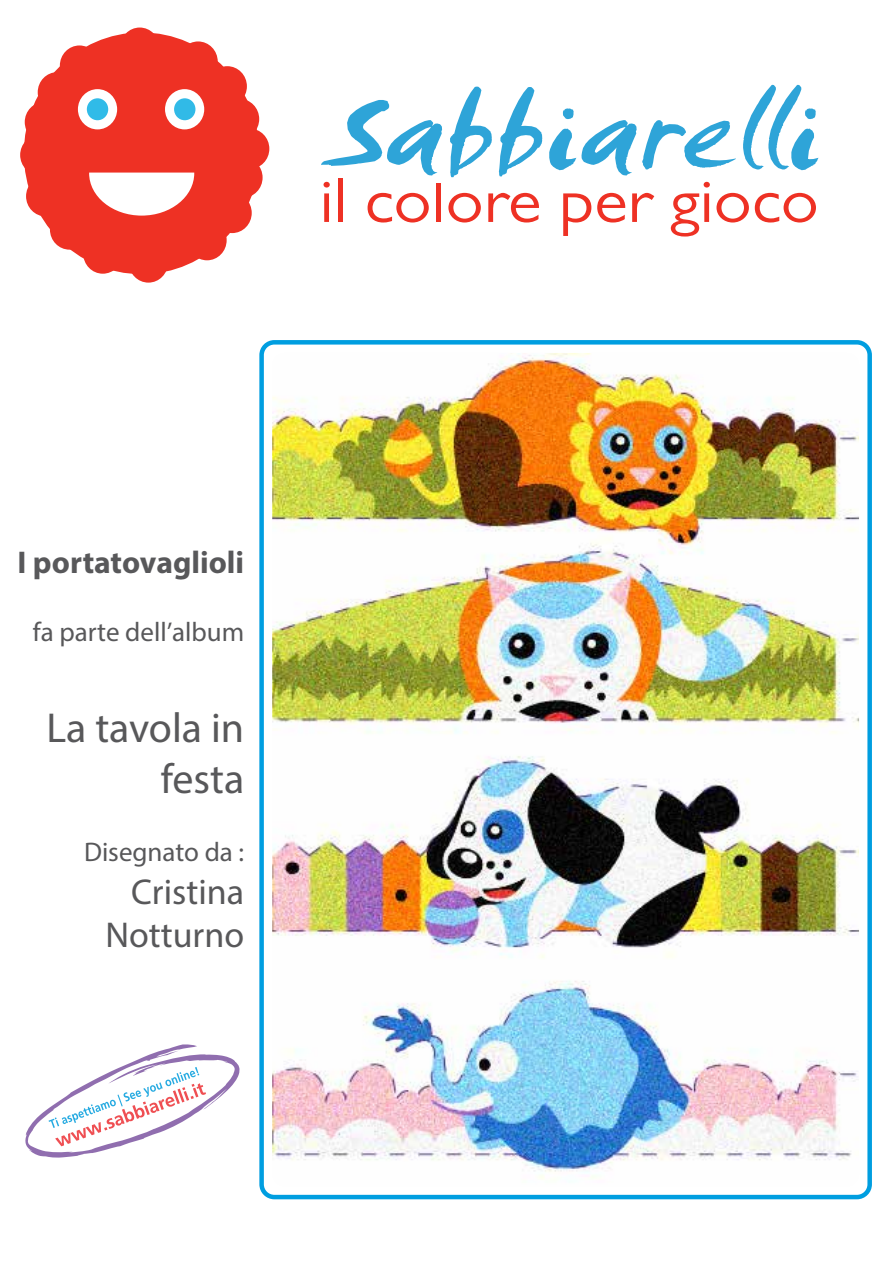
<style>
.page{position:relative;width:893px;height:1263px;background:#fff}
.page>*{position:absolute;margin:0;border:0;box-sizing:border-box;transform-origin:0 0}
.t1{font:42px/50.4px "Myriad Pro";color:#58585a;text-align:right}
.t2{font:36px/43.2px "Myriad Pro";color:#58585a;text-align:right}
.t3{font:700 31.5px "Myriad Pro";color:#58585a}
.t4{font:27px "Myriad Pro";color:#58585a}
</style>
<div class="page">
<svg style="left:321px;top:100px;width:121px;height:75px"></svg>
<svg style="left:450px;top:87px;width:42px;height:90px"></svg>
<svg style="left:499px;top:87px;width:43px;height:89px"></svg>
<svg style="left:549px;top:108px;width:187px;height:67px"></svg>
<svg style="left:743px;top:85px;width:75px;height:85px"></svg>
<svg style="left:324px;top:182px;width:6px;height:40px"></svg>
<div style="left:338px;top:179px;width:5px;height:43px;background:#ee3124"></div>
<svg style="left:368px;top:193px;width:61px;height:29px"></svg>
<div style="left:436px;top:183px;width:5px;height:39px;background:#ee3124"></div>
<svg style="left:448px;top:193px;width:33px;height:29px"></svg>
<svg style="left:488px;top:193px;width:51px;height:29px"></svg>
<svg style="left:563px;top:193px;width:28px;height:43px"></svg>
<svg style="left:597px;top:193px;width:28px;height:29px"></svg>
<svg style="left:632px;top:193px;width:22px;height:29px"></svg>
<svg style="left:671px;top:182px;width:39px;height:55px"></svg>
<svg style="left:716px;top:193px;width:33px;height:29px"></svg>
<svg style="left:755px;top:193px;width:61px;height:29px"></svg>
<div style="left:24px;top:32px;width:235px;height:242px;background:#ee3124;border-radius:50%"></div>
<div style="left:50px;top:209px;width:39px;height:41px;background:#ee3124;border-radius:50%"></div>
<div style="left:60px;top:45px;width:39px;height:41px;background:#ee3124;border-radius:50%"></div>
<div style="left:223px;top:157px;width:40px;height:41px;background:#ee3124;border-radius:50%"></div>
<div style="left:178px;top:41px;width:40px;height:41px;background:#ee3124;border-radius:50%"></div>
<div style="left:208px;top:66px;width:39px;height:40px;background:#ee3124;border-radius:50%"></div>
<div style="left:220px;top:99px;width:39px;height:40px;background:#ee3124;border-radius:50%"></div>
<div style="left:230px;top:129px;width:39px;height:40px;background:#ee3124;border-radius:50%"></div>
<div style="left:187px;top:220px;width:40px;height:40px;background:#ee3124;border-radius:50%"></div>
<div style="left:129px;top:242px;width:39px;height:41px;background:#ee3124;border-radius:50%"></div>
<div style="left:83px;top:233px;width:39px;height:41px;background:#ee3124;border-radius:50%"></div>
<div style="left:120px;top:28px;width:39px;height:40px;background:#ee3124;border-radius:50%"></div>
<div style="left:212px;top:193px;width:40px;height:40px;background:#ee3124;border-radius:50%"></div>
<div style="left:26px;top:176px;width:39px;height:40px;background:#ee3124;border-radius:50%"></div>
<div style="left:20px;top:135px;width:39px;height:40px;background:#ee3124;border-radius:50%"></div>
<div style="left:38px;top:72px;width:39px;height:40px;background:#ee3124;border-radius:50%"></div>
<div style="left:25px;top:102px;width:39px;height:40px;background:#ee3124;border-radius:50%"></div>
<div style="left:78px;top:89px;width:39px;height:40px;background:#fff;border-radius:50%"></div>
<div style="left:165px;top:89px;width:39px;height:40px;background:#fff;border-radius:50%"></div>
<svg style="left:89px;top:173px;width:105px;height:43px"></svg>
<div style="left:87px;top:98px;width:21px;height:22px;background:#30bbe8;border-radius:50%"></div>
<div style="left:174px;top:98px;width:21px;height:22px;background:#31bae7;border-radius:50%"></div>
<svg style="left:25px;top:1044px;width:215px;height:114px"></svg>
<img style="left:272px;top:353px;width:587px;height:827px">
<div style="left:259px;top:340px;width:613px;height:859px;border:4px solid #009ee0;border-radius:13px"></div>
<p class="t3" style="left:18px;top:542px;width:228px">I portatovaglioli</p>
<p class="t4" style="left:33px;top:616px;width:213px">fa parte dell’album</p>
<h1 class="t1" style="left:46px;top:702px;width:199px">La tavola in festa</h1>
<p class="t4" style="left:84px;top:835px;width:162px">Disegnato da :</p>
<h2 class="t2" style="left:105px;top:870px;width:140px">Cristina<br>Notturno</h2>
</div>
